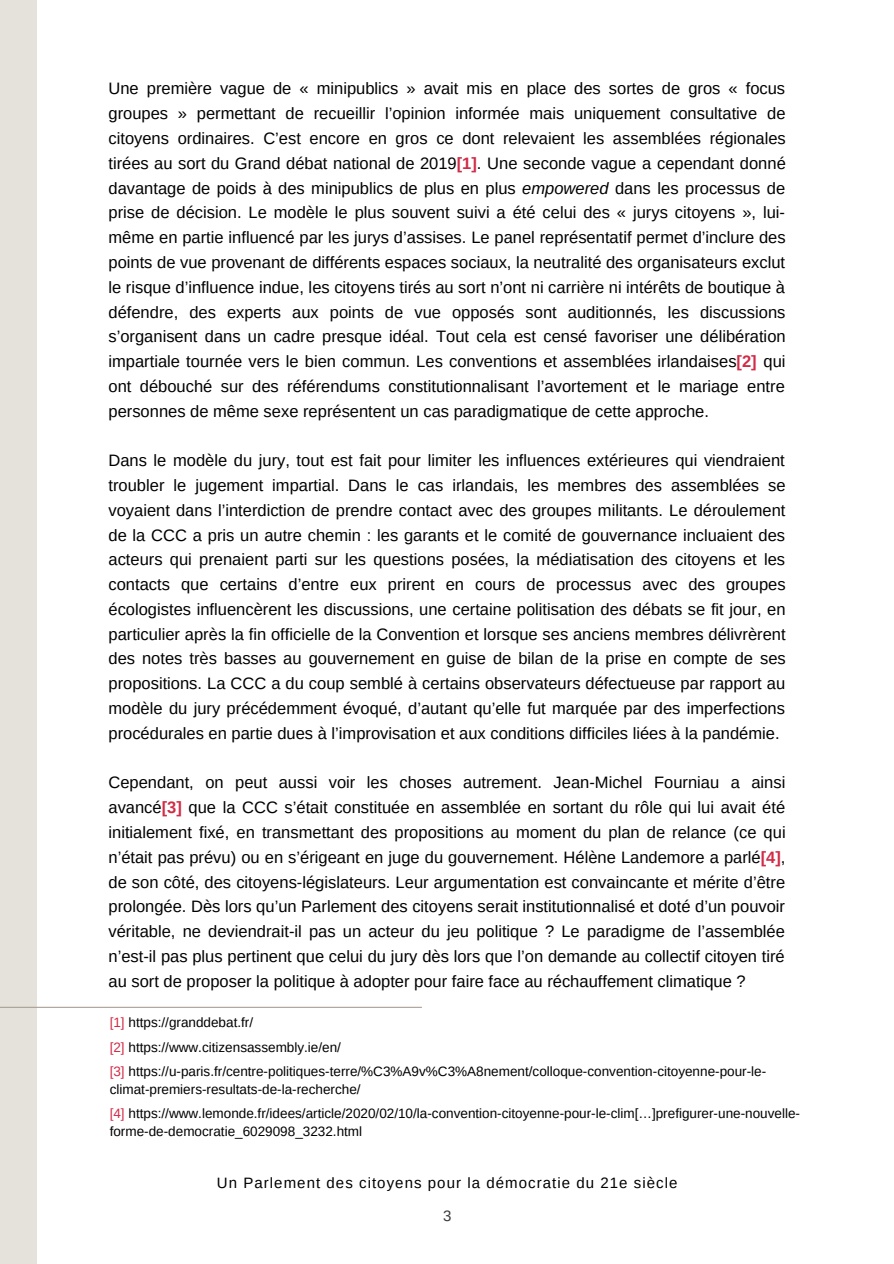
<style>
.page{position:relative;width:894px;height:1264px;background:#fff}
.page>*{position:absolute;margin:0;border:0;box-sizing:border-box;transform-origin:0 0}
.t1{font:16.5px/24.8px "Arimo";color:#000;text-align:justify}
.t2{font:15px "Arimo";letter-spacing:.07em;color:#000}
.t3{font:15px "Arimo";color:#393939}
.t4{font:13.5px/18px "Arimo";color:#000}
.s1{font-weight:700;color:#d12b47}
.s2{font-style:italic}
.s3{color:#d12b47}
</style>
<div class="page">
<div style="left:0;top:0;width:37px;height:1263px;background:#e4e2da"></div>
<hr style="left:0;top:1006px;width:421px;height:1px;background:#aaa095">
<p class="t1" style="left:108px;top:76px;width:678px">Une première vague de « minipublics » avait mis en place des sortes de gros « focus groupes » permettant de recueillir l’opinion informée mais uniquement consultative de citoyens ordinaires. C’est encore en gros ce dont relevaient les assemblées régionales tirées au sort du Grand débat national de 2019<span class="s1">[1]</span>. Une seconde vague a cependant donné davantage de poids à des minipublics de plus en plus <span class="s2">empowered</span> dans les processus de prise de décision. Le modèle le plus souvent suivi a été celui des « jurys citoyens », lui&shy;même en partie influencé par les jurys d’assises. Le panel représentatif permet d’inclure des points de vue provenant de différents espaces sociaux, la neutralité des organisateurs exclut le risque d’influence indue, les citoyens tirés au sort n’ont ni carrière ni intérêts de boutique à défendre, des experts aux points de vue opposés sont auditionnés, les discussions s’organisent dans un cadre presque idéal. Tout cela est censé favoriser une délibération impartiale tournée vers le bien commun. Les conventions et assemblées irlandaises<span class="s1">[2]</span> qui ont débouché sur des référendums constitutionnalisant l’avortement et le mariage entre personnes de même sexe représentent un cas paradigmatique de cette approche.</p>
<p class="t1" style="left:108px;top:448px;width:678px">Dans le modèle du jury, tout est fait pour limiter les influences extérieures qui viendraient troubler le jugement impartial. Dans le cas irlandais, les membres des assemblées se voyaient dans l’interdiction de prendre contact avec des groupes militants. Le déroulement de la CCC a pris un autre chemin : les garants et le comité de gouvernance incluaient des acteurs qui prenaient parti sur les questions posées, la médiatisation des citoyens et les contacts que certains d’entre eux prirent en cours de processus avec des groupes écologistes influencèrent les discussions, une certaine politisation des débats se fit jour, en particulier après la fin officielle de la Convention et lorsque ses anciens membres délivrèrent des notes très basses au gouvernement en guise de bilan de la prise en compte de ses propositions. La CCC a du coup semblé à certains observateurs défectueuse par rapport au modèle du jury précédemment évoqué, d’autant qu’elle fut marquée par des imperfections procédurales en partie dues à l’improvisation et aux conditions difficiles liées à la pandémie.</p>
<p class="t1" style="left:108px;top:770px;width:678px">Cependant, on peut aussi voir les choses autrement. Jean-Michel Fourniau a ainsi avancé<span class="s1">[3]</span> que la CCC s’était constituée en assemblée en sortant du rôle qui lui avait été initialement fixé, en transmettant des propositions au moment du plan de relance (ce qui n’était pas prévu) ou en s’érigeant en juge du gouvernement. Hélène Landemore a parlé<span class="s1">[4]</span>, de son côté, des citoyens-législateurs. Leur argumentation est convaincante et mérite d’être prolongée. Dès lors qu’un Parlement des citoyens serait institutionnalisé et doté d’un pouvoir véritable, ne deviendrait-il pas un acteur du jeu politique ? Le paradigme de l’assemblée n’est-il pas plus pertinent que celui du jury dès lors que l’on demande au collectif citoyen tiré au sort de proposer la politique à adopter pour faire face au réchauffement climatique ?</p>
<p class="t4" style="left:110px;top:1013px;width:145px"><span class="s3">[1]</span> https://granddebat.fr/</p>
<p class="t4" style="left:110px;top:1038px;width:233px"><span class="s3">[2]</span> https://www.citizensassembly.ie/en/</p>
<p class="t4" style="left:110px;top:1062px;width:658px"><span class="s3">[3]</span> https://u-paris.fr/centre-politiques-terre/%C3%A9v%C3%A8nement/colloque-convention-citoyenne-pour-le&shy;climat-premiers-resultats-de-la-recherche/</p>
<p class="t4" style="left:110px;top:1104px;width:691px"><span class="s3">[4]</span> https://www.lemonde.fr/idees/article/2020/02/10/la-convention-citoyenne-pour-le-clim[…]prefigurer-une-nouvelle&shy;forme-de-democratie_6029098_3232.html</p>
<p class="t2" style="left:217px;top:1174px;width:462px">Un Parlement des citoyens pour la démocratie du 21e siècle</p>
<p class="t3" style="left:443px;top:1207px;width:10px">3</p>
</div>
